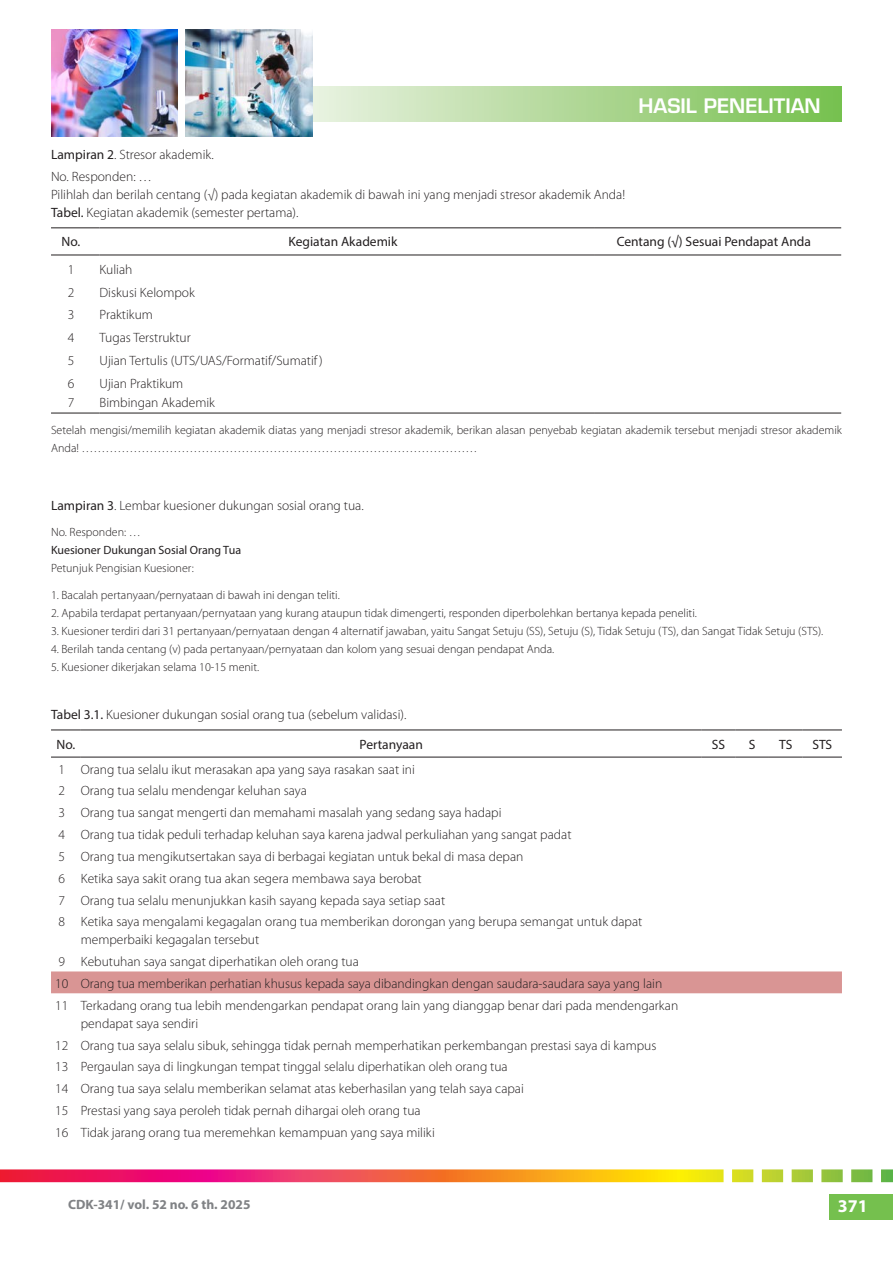
<style>
.page{position:relative;width:893px;height:1263px;background:#fff}
.page>*{position:absolute;margin:0;border:0;box-sizing:border-box;transform-origin:0 0}
.t1{font:600 19.5px "Eurostile LT Std";color:#fff}
.t2{font:700 18px "Myriad Pro";color:#fff}
.t3{font:300 13.5px/21.8px "Myriad Pro";color:#231f20}
.t4{font:13.5px "Myriad Pro";color:#231f20}
.t5{font:700 13.5px "Myriad Pro";color:#808285}
.t6{font:300 12px/18px "Myriad Pro";color:#231f20}
.t7{font:12px "Myriad Pro";color:#231f20}
.s1{font-weight:400}
</style>
<div class="page">
<div style="left:829px;top:1194px;width:64px;height:26px;background:#75c04e"></div>
<svg style="left:0;top:1169px;width:893px;height:13px;background:#e87c50"></svg>
<hr style="left:51px;top:413px;width:49px;height:1px;background:#231f20">
<hr style="left:100px;top:413px;width:495px;height:1px;background:#231f20">
<hr style="left:595px;top:413px;width:246px;height:1px;background:#231f20">
<hr style="left:51px;top:227px;width:49px;height:1px;background:#231f20">
<hr style="left:100px;top:227px;width:495px;height:1px;background:#231f20">
<hr style="left:595px;top:227px;width:246px;height:1px;background:#231f20">
<hr style="left:51px;top:255px;width:49px;height:1px;background:#231f20">
<hr style="left:100px;top:255px;width:495px;height:1px;background:#231f20">
<hr style="left:595px;top:255px;width:246px;height:1px;background:#231f20">
<div style="left:51px;top:971px;width:791px;height:22px;background:#d99594"></div>
<hr style="left:51px;top:729px;width:30px;height:1px;background:#231f20">
<hr style="left:81px;top:729px;width:621px;height:1px;background:#231f20">
<hr style="left:702px;top:729px;width:33px;height:1px;background:#231f20">
<hr style="left:735px;top:729px;width:34px;height:1px;background:#231f20">
<hr style="left:769px;top:729px;width:34px;height:1px;background:#231f20">
<hr style="left:803px;top:729px;width:39px;height:1px;background:#231f20">
<hr style="left:51px;top:757px;width:30px;height:1px;background:#231f20">
<hr style="left:81px;top:757px;width:621px;height:1px;background:#231f20">
<hr style="left:702px;top:757px;width:33px;height:1px;background:#231f20">
<hr style="left:735px;top:757px;width:34px;height:1px;background:#231f20">
<hr style="left:769px;top:757px;width:34px;height:1px;background:#231f20">
<hr style="left:803px;top:757px;width:39px;height:1px;background:#231f20">
<svg style="left:312px;top:87px;width:530px;height:34px;background:#afd897"></svg>
<img style="left:186px;top:29px;width:126px;height:107px">
<img style="left:51px;top:29px;width:126px;height:107px">
<h1 class="t1" style="left:639px;top:94px;width:184px">HASIL PENELITIAN</h1>
<p class="t3" style="left:51px;top:144px;width:164px;line-height:22.2px"><span class="s1">Lampiran 2</span>. Stresor akademik.<br>No. Responden: …</p>
<p class="t3" style="left:51px;top:186px;width:576px;line-height:18px">Pilihlah dan berilah centang (√) pada kegiatan akademik di bawah ini yang menjadi stresor akademik Anda!<br><span class="s1">Tabel.</span> Kegiatan akademik (semester pertama).</p>
<p class="t4" style="left:62px;top:234px;width:20px">No.</p>
<p class="t4" style="left:289px;top:234px;width:110px">Kegiatan Akademik</p>
<p class="t4" style="left:617px;top:234px;width:196px">Centang (√) Sesuai Pendapat Anda</p>
<p class="t3" style="left:68px;top:258px;width:8px">1</p>
<p class="t3" style="left:100px;top:258px;width:34px">Kuliah</p>
<p class="t3" style="left:68px;top:281px;width:8px">2</p>
<p class="t3" style="left:100px;top:281px;width:97px">Diskusi Kelompok</p>
<p class="t3" style="left:68px;top:304px;width:8px">3</p>
<p class="t3" style="left:100px;top:304px;width:55px">Praktikum</p>
<p class="t3" style="left:68px;top:327px;width:8px">4</p>
<p class="t3" style="left:100px;top:327px;width:93px">Tugas Terstruktur</p>
<p class="t3" style="left:68px;top:350px;width:8px">5</p>
<p class="t3" style="left:100px;top:350px;width:225px">Ujian Tertulis (UTS/UAS/Formatif/Sumatif )</p>
<p class="t3" style="left:68px;top:373px;width:8px">6</p>
<p class="t3" style="left:100px;top:373px;width:85px">Ujian Praktikum</p>
<p class="t3" style="left:68px;top:391px;width:8px">7</p>
<p class="t3" style="left:100px;top:391px;width:117px">Bimbingan Akademik</p>
<p class="t6" style="left:51px;top:421px;width:792px">Setelah mengisi/memilih kegiatan akademik diatas yang menjadi stresor akademik, berikan alasan penyebab kegiatan akademik tersebut menjadi stresor akademik<br>Anda! ………………………………………………………………………………………</p>
<p class="t3" style="left:51px;top:494px;width:314px"><span class="s1">Lampiran 3</span>. Lembar kuesioner dukungan sosial orang tua.</p>
<p class="t6" style="left:51px;top:523px;width:91px">No. Responden: …</p>
<p class="t7" style="left:51px;top:543px;width:192px">Kuesioner Dukungan Sosial Orang Tua</p>
<p class="t6" style="left:51px;top:559px;width:144px">Petunjuk Pengisian Kuesioner:</p>
<p class="t6" style="left:51px;top:586px;width:290px">1. Bacalah pertanyaan/pernyataan di bawah ini dengan teliti.</p>
<p class="t6" style="left:51px;top:604px;width:647px">2. Apabila terdapat pertanyaan/pernyataan yang kurang ataupun tidak dimengerti, responden diperbolehkan bertanya kepada peneliti.</p>
<p class="t6" style="left:51px;top:622px;width:774px">3. Kuesioner terdiri dari 31 pertanyaan/pernyataan dengan 4 alternatif jawaban, yaitu Sangat Setuju (SS), Setuju (S), Tidak Setuju (TS), dan Sangat Tidak Setuju (STS).</p>
<p class="t6" style="left:51px;top:640px;width:505px">4. Berilah tanda centang (v) pada pertanyaan/pernyataan dan kolom yang sesuai dengan pendapat Anda.</p>
<p class="t6" style="left:51px;top:658px;width:210px">5. Kuesioner dikerjakan selama 10-15 menit.</p>
<p class="t3" style="left:57px;top:700px;width:351px;line-height:29.2px;text-indent:-5px"><span class="s1">Tabel 3.1.</span> Kuesioner dukungan sosial orang tua (sebelum validasi).<br><span class="s1">No.</span></p>
<p class="t4" style="left:359px;top:736px;width:65px">Pertanyaan</p>
<p class="t4" style="left:712px;top:736px;width:15px">SS</p>
<p class="t4" style="left:749px;top:736px;width:8px">S</p>
<p class="t4" style="left:779px;top:736px;width:15px">TS</p>
<p class="t4" style="left:812px;top:736px;width:21px">STS</p>
<p class="t3" style="left:58px;top:758px;width:585px">1 Orang tua selalu ikut merasakan apa yang saya rasakan saat ini<br>2 Orang tua selalu mendengar keluhan saya<br>3 Orang tua sangat mengerti dan memahami masalah yang sedang saya hadapi<br>4 Orang tua tidak peduli terhadap keluhan saya karena jadwal perkuliahan yang sangat padat<br>5 Orang tua mengikutsertakan saya di berbagai kegiatan untuk bekal di masa depan<br>6 Ketika saya sakit orang tua akan segera membawa saya berobat<br>7 Orang tua selalu menunjukkan kasih sayang kepada saya setiap saat<br>8 Ketika saya mengalami kegagalan orang tua memberikan dorongan yang berupa semangat untuk dapat</p>
<p class="t3" style="left:55px;top:929px;width:625px;text-indent:26px">memperbaiki kegagalan tersebut<br>9 Kebutuhan saya sangat diperhatikan oleh orang tua<br>10 Orang tua memberikan perhatian khusus kepada saya dibandingkan dengan saudara-saudara saya yang lain 11 Terkadang orang tua lebih mendengarkan pendapat orang lain yang dianggap benar dari pada mendengarkan</p>
<p class="t3" style="left:55px;top:1013px;width:603px;text-indent:26px">pendapat saya sendiri<br>12 Orang tua saya selalu sibuk, sehingga tidak pernah memperhatikan perkembangan prestasi saya di kampus 13 Pergaulan saya di lingkungan tempat tinggal selalu diperhatikan oleh orang tua<br>14 Orang tua saya selalu memberikan selamat atas keberhasilan yang telah saya capai<br>15 Prestasi yang saya peroleh tidak pernah dihargai oleh orang tua<br>16 Tidak jarang orang tua meremehkan kemampuan yang saya miliki</p>
<p class="t5" style="left:68px;top:1196px;width:184px">CDK-341/ vol. 52 no. 6 th. 2025</p>
<h2 class="t2" style="left:838px;top:1194px;width:31px">371</h2>
</div>
